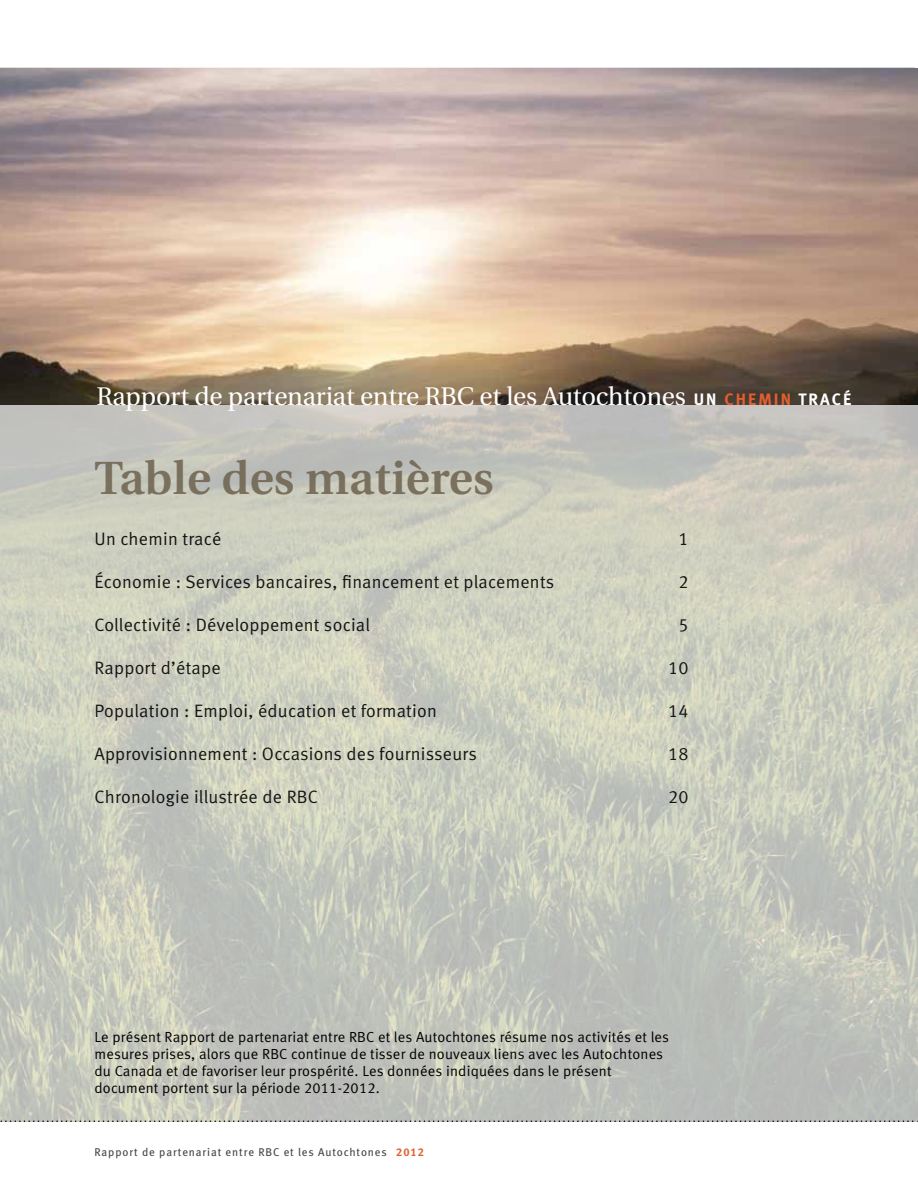
<style>
.page{position:relative;width:918px;height:1188px;background:#fff}
.page>*{position:absolute;margin:0;border:0;box-sizing:border-box;transform-origin:0 0}
.t1{font:600 46.5px "Utopia";letter-spacing:.005em;color:#716653}
.t2{font:25.5px "Utopia";letter-spacing:-.01em;color:#fff}
.t3{font:18px "Meta Normal LF";letter-spacing:.015em;color:#000}
.t4{font:14.7px/17.2px "Meta Normal LF";letter-spacing:.015em;color:#000}
.t5{font:11.25px "Meta Book LF";letter-spacing:.08em;color:#464547}
.s1{font-family:"Meta Bold LF";font-size:16.5px}
.s2{font-family:"Meta Bold LF";font-size:16.5px;color:#e35f2e}
.s3{font-family:"Meta Bold LF";color:#e35f2e}
</style>
<div class="page">
<img style="left:0;top:405px;width:918px;height:715px">
<svg style="left:0;top:1120px;width:918px;height:2px;background:#9b9d98"></svg>
<img style="left:0;top:68px;width:918px;height:337px">
<h2 class="t2" style="left:97px;top:382px;width:756px">Rapport de partenariat entre RBC et les Autochtones <span class="s1">U N</span> <span class="s2">CHEMIN</span> <span class="s1">TRACÉ</span></h2>
<h1 class="t1" style="left:94px;top:452px;width:401px">Table des matières</h1>
<p class="t3" style="left:94px;top:528px;width:128px">Un chemin tracé</p>
<p class="t3" style="left:678px;top:528px;width:12px">1</p>
<p class="t3" style="left:94px;top:571px;width:461px">Économie : Services bancaires, financement et placements</p>
<p class="t3" style="left:678px;top:571px;width:12px">2</p>
<p class="t3" style="left:95px;top:614px;width:277px">Collectivité : Développement social</p>
<p class="t3" style="left:678px;top:614px;width:12px">5</p>
<p class="t3" style="left:95px;top:657px;width:128px">Rapport d’étape</p>
<p class="t3" style="left:668px;top:657px;width:22px">10</p>
<p class="t3" style="left:95px;top:700px;width:344px">Population : Emploi, éducation et formation</p>
<p class="t3" style="left:668px;top:700px;width:22px">14</p>
<p class="t3" style="left:95px;top:743px;width:384px">Approvisionnement : Occasions des fournisseurs</p>
<p class="t3" style="left:668px;top:743px;width:22px">18</p>
<p class="t3" style="left:95px;top:786px;width:225px">Chronologie illustrée de RBC</p>
<p class="t3" style="left:668px;top:786px;width:22px">20</p>
<p class="t4" style="left:94px;top:1028px;width:576px">Le présent Rapport de partenariat entre RBC et les Autochtones résume nos activités et les mesures prises, alors que RBC continue de tisser de nouveaux liens avec les Autochtones du Canada et de favoriser leur prospérité. Les données indiquées dans le présent document portent sur la période 2011-2012.</p>
<p class="t5" style="left:94px;top:1146px;width:331px">Rapport de partenariat entre RBC et les Autochtones <span class="s3">2012</span></p>
</div>
